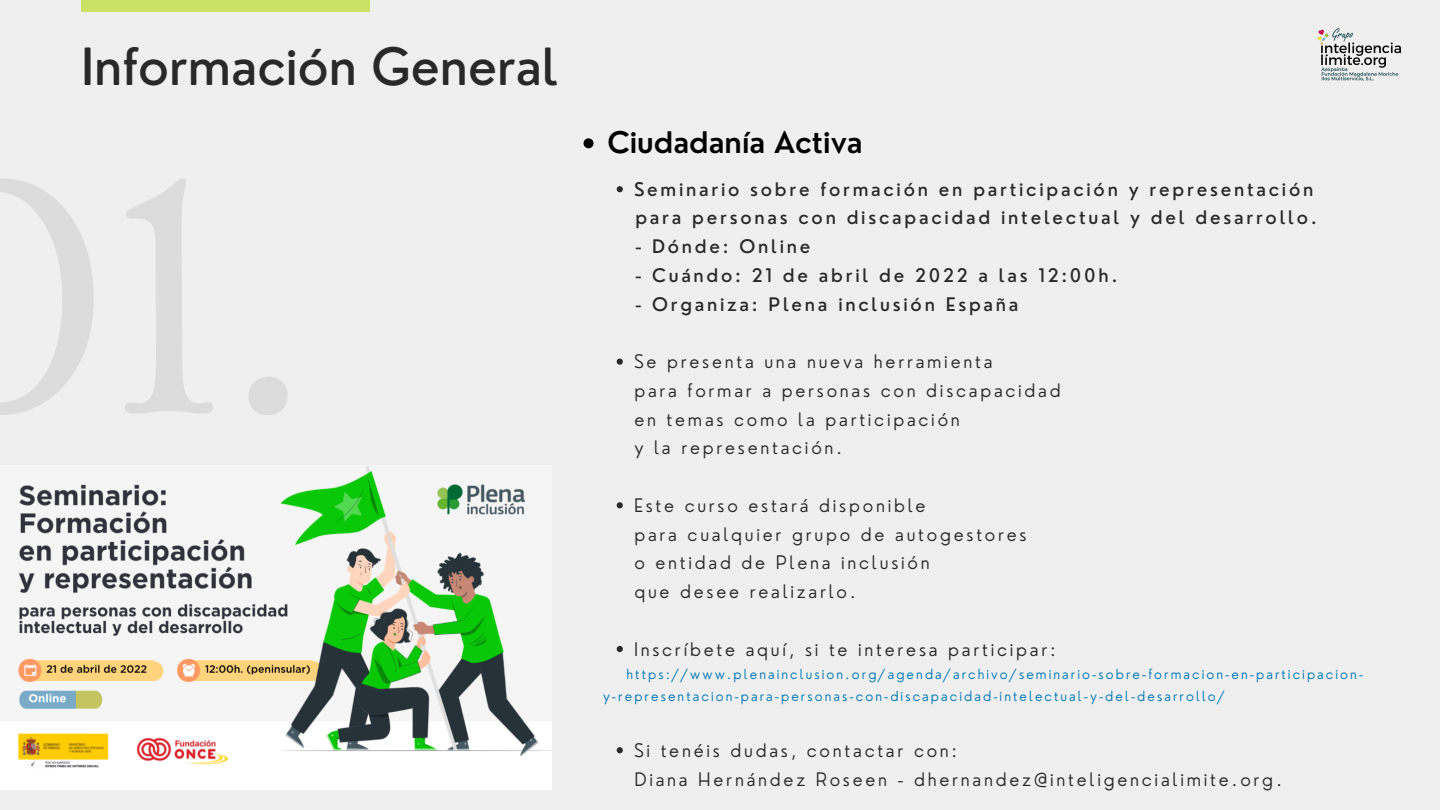
<style>
.page{position:relative;width:1440px;height:810px;background:#efefef}
.page>*{position:absolute;margin:0;border:0;box-sizing:border-box;transform-origin:0 0}
.t1{font:500 50px "Nourd";color:#292929}
.t2{font:600 29px "Nourd";color:#000}
.t3{font:300 18.2px/28.7px "Nourd";letter-spacing:.15em;color:#292929}
.t4{font:500 18.2px "Nourd";letter-spacing:.15em;color:#292929}
.t5{font:300 13.7px/21.9px "Nourd";letter-spacing:.15em;color:#0077b5}
</style>
<div class="page">
<div style="left:81px;top:0;width:289px;height:12px;background:#c9e265"></div>
<img style="left:1317px;top:28px;width:83px;height:53px">
<img style="left:0;top:466px;width:552px;height:324px">
<svg style="left:617px;top:186px;width:6px;height:6px"></svg>
<svg style="left:617px;top:359px;width:6px;height:6px"></svg>
<svg style="left:617px;top:502px;width:6px;height:6px"></svg>
<svg style="left:617px;top:646px;width:6px;height:6px"></svg>
<svg style="left:617px;top:747px;width:6px;height:6px"></svg>
<svg style="left:584px;top:138px;width:9px;height:10px"></svg>
<h1 class="t1" style="left:81px;top:35px;width:479px">Información General</h1>
<h2 class="t2" style="left:607px;top:124px;width:257px">Ciudadanía Activa</h2>
<p class="t4" style="left:634px;top:178px;width:681px">Seminario sobre formación en participación y representación</p>
<p class="t4" style="left:635px;top:206px;width:683px">para personas con discapacidad intelectual y del desarrollo.</p>
<p class="t4" style="left:635px;top:235px;width:177px">- Dónde: Online</p>
<p class="t4" style="left:635px;top:264px;width:484px">- Cuándo: 21 de abril de 2022 a las 12:00h.</p>
<p class="t4" style="left:635px;top:292px;width:385px">- Organiza: Plena inclusión España</p>
<p class="t3" style="left:634px;top:347px;width:360px">Se presenta una nueva herramienta</p>
<p class="t3" style="left:634px;top:376px;width:428px">para formar a personas con discapacidad en temas como la participación<br>y la representación.</p>
<p class="t3" style="left:634px;top:491px;width:293px">Este curso estará disponible</p>
<p class="t3" style="left:634px;top:519px;width:394px">para cualquier grupo de autogestores o entidad de Plena inclusión<br>que desee realizarlo.</p>
<p class="t3" style="left:634px;top:634px;width:423px">Inscríbete aquí, si te interesa participar:</p>
<p class="t5" style="left:603px;top:663px;width:762px;text-indent:24px">https://www.plenainclusion.org/agenda/archivo/seminario-sobre-formacion-en-participacion&shy;y-representacion-para-personas-con-discapacidad-intelectual-y-del-desarrollo/</p>
<p class="t3" style="left:634px;top:736px;width:325px">Si tenéis dudas, contactar con:</p>
<p class="t3" style="left:634px;top:764px;width:649px">Diana Hernández Roseen - dhernandez@inteligencialimite.org.</p>
</div>
